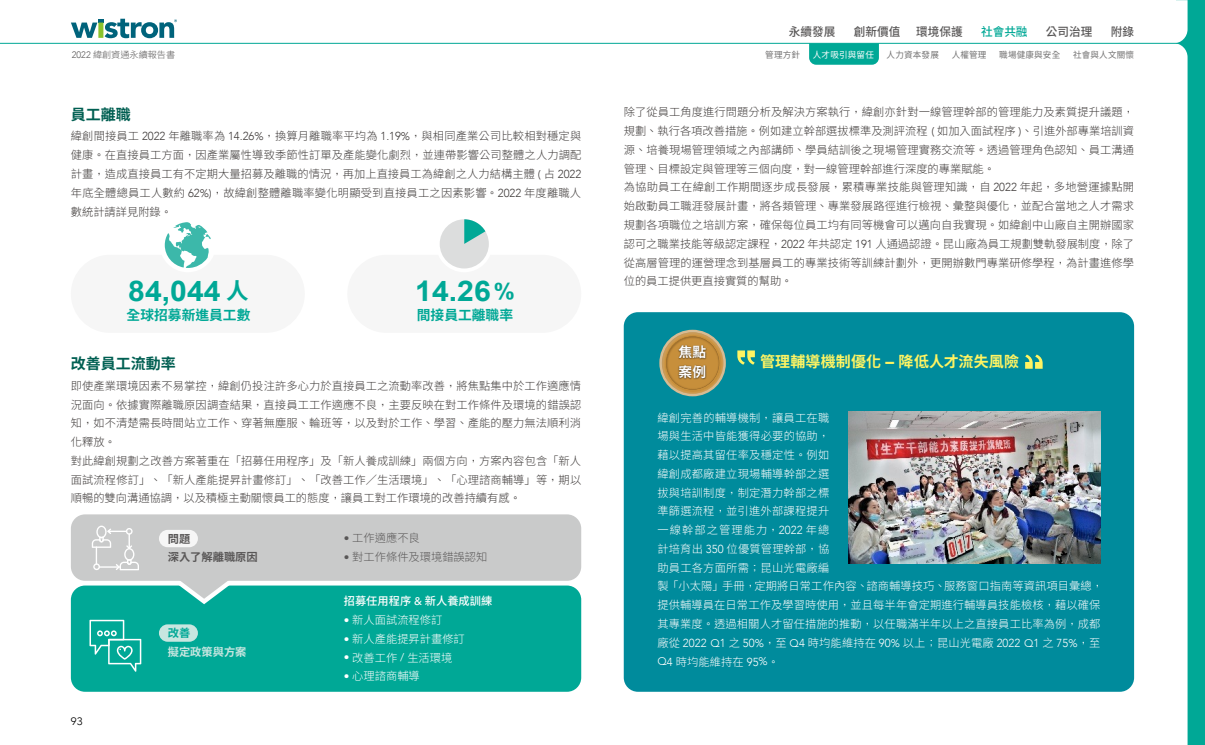
<style>
.page{position:relative;width:1205px;height:745px;background:#fff}
.page>*{position:absolute;margin:0;border:0;box-sizing:border-box;transform-origin:0 0}
.t1{font:700 28.5px "Arial";color:#00a896;scale:1.06 1}
.t2{font:700 15px "Source Han Sans TC";letter-spacing:.01em;color:#fff462}
.t3{font:700 15px "Source Han Sans TC";color:#005f52}
.t4{font:700 13.75px/20px "Source Han Sans TC";color:#fff}
.t5{font:700 13.62px "Source Han Sans TC";color:#00a896}
.t6{font:500 11.88px "Source Han Sans TC";color:#595757}
.t7{font:500 11.88px "Source Han Sans TC";color:#00a896}
.t8{font:300 11.25px/18.8px "Source Han Sans TC";letter-spacing:.01em;color:#3e3a39}
.t9{font:300 11.25px/18.8px "Source Han Sans TC";letter-spacing:.01em;color:#fff}
.t10{font:300 11.25px "Source Han Sans TC";color:#595757}
.t11{font:500 11.25px "Source Han Sans TC";color:#fff}
.t12{font:700 11.12px/18.5px "Source Han Sans TC";color:#595757}
.t13{font:700 11.12px "Source Han Sans TC";color:#c8e6e0}
.t14{font:700 11.12px "Source Han Sans TC";color:#00a896}
.t15{font:300 10.75px "Avenir";color:#000;scale:1.05 1}
.t16{font:300 9px "Source Han Sans TC";color:#595757}
.t17{font:8.75px "Source Han Sans TC";letter-spacing:.02em;color:#727171}
.t18{font:8.75px "Source Han Sans TC";letter-spacing:.02em;color:#fff}
.s1{font-family:"Avenir";font-size:9.25px}
.s2{font-family:"Avenir";font-size:11.62px}
.s3{font-family:"Avenir";font-size:10.88px}
.s4{font-family:"Taipei Sans TC Beta"}
.s5{font-family:"Source Han Sans TC";font-size:22.25px}
.s6{font-size:22.25px}
.s7{font-family:"Avenir";font-size:11px}
.s8{font-family:"Arial"}
</style>
<div class="page">
<div style="left:1176px;top:0;width:29px;height:744px;background:#00a896"></div>
<svg style="left:0;top:0;width:1187px;height:43px"></svg>
<div style="left:1176px;top:44px;width:11px;height:700px;background:#fff"></div>
<hr style="left:0;top:43px;width:1196px;height:1px;background:#00a896">
<svg style="left:809px;top:43px;width:70px;height:22px;background:#07aa99"></svg>
<svg style="left:71px;top:19px;width:106px;height:19px"></svg>
<div style="left:71px;top:254px;width:234px;height:78px;background:#f6f6f6;border-radius:39px"></div>
<div style="left:347px;top:254px;width:234px;height:78px;background:#f6f6f6;border-radius:39px"></div>
<div style="left:159px;top:215px;width:57px;height:57px;background:#fff;border-radius:50%"></div>
<svg style="left:165px;top:222px;width:46px;height:46px"></svg>
<div style="left:436px;top:215px;width:57px;height:57px;background:#fff;border-radius:50%"></div>
<div style="left:440px;top:219px;width:49px;height:49px;background:#dcdddd;border-radius:50%"></div>
<svg style="left:464px;top:219px;width:21px;height:25px"></svg>
<div style="left:624px;top:312px;width:510px;height:379px;background:#008b9c;border-radius:14px"></div>
<svg style="left:737px;top:350px;width:18px;height:14px"></svg>
<svg style="left:1025px;top:354px;width:17px;height:14px"></svg>
<svg style="left:659px;top:329px;width:67px;height:67px"></svg>
<svg style="left:662px;top:332px;width:61px;height:61px"></svg>
<svg style="left:666px;top:336px;width:53px;height:53px"></svg>
<div style="left:677px;top:344px;width:30px;height:36px;background:#000;opacity:.75"></div>
<img style="left:849px;top:411px;width:251px;height:151px">
<div style="left:71px;top:585px;width:510px;height:106px;background:#00a896;border-radius:14px"></div>
<div style="left:71px;top:514px;width:510px;height:66px;background:#c9caca;border-radius:14px"></div>
<svg style="left:150px;top:580px;width:109px;height:25px"></svg>
<div style="left:159px;top:529px;width:39px;height:18px;background:#f6f6f6;border-radius:9px"></div>
<div style="left:159px;top:624px;width:39px;height:17px;background:#c8e6e0;border-radius:9px"></div>
<svg style="left:92px;top:525px;width:47px;height:45px"></svg>
<svg style="left:89px;top:619px;width:52px;height:52px"></svg>
<p class="t16" style="left:72px;top:50px;width:105px"><span class="s1">2022</span> 緯創資通永續報告書</p>
<h2 class="t3" style="left:71px;top:106px;width:61px">員工離職</h2>
<p class="t8" style="left:71px;top:127px;width:512px;text-align:justify">緯創間接員工 <span class="s2">2022</span> 年離職率為 <span class="s2">14</span><span class="s3">.</span><span class="s2">26</span><span class="s3">%</span><span class="s4">，</span>換算月離職率平均為 <span class="s2">1</span><span class="s3">.</span><span class="s2">19</span><span class="s3">%</span><span class="s4">，</span>與相同產業公司比較相對穩定與健康<span class="s4">。</span>在直接員工方面<span class="s4">，</span>因產業屬性導致季節性訂單及產能變化劇烈<span class="s4">，</span>並連帶影響公司整體之人力調配計畫<span class="s4">，</span>造成直接員工有不定期大量招募及離職的情況<span class="s4">，</span>再加上直接員工為緯創之人力結構主體 <span class="s3">(</span> 占 <span class="s2">2022</span>年底全體總員工人數約 <span class="s2">62</span><span class="s3">%)</span><span class="s4">，</span>故緯創整體離職率變化明顯受到直接員工之因素影響<span class="s4">。</span><span class="s2">2022</span> 年度離職人數統計請詳見附錄<span class="s4">。</span></p>
<h1 class="t1" style="left:128px;top:272px;width:115px">84,044 <span class="s5">人</span></h1>
<p class="t5" style="left:127px;top:307px;width:125px">全球招募新進員工數</p>
<h1 class="t1" style="left:415px;top:272px;width:95px">14.26<span class="s6">%</span></h1>
<p class="t5" style="left:417px;top:307px;width:98px">間接員工離職率</p>
<h2 class="t3" style="left:71px;top:355px;width:106px">改善員工流動率</h2>
<p class="t8" style="left:71px;top:376px;width:512px">即使產業環境因素不易掌控<span class="s4">，</span>緯創仍投注許多心力於直接員工之流動率改善<span class="s4">，</span>將焦點集中於工作適應情況面向<span class="s4">。</span>依據實際離職原因調查結果<span class="s4">，</span>直接員工工作適應不良<span class="s4">，</span>主要反映在對工作條件及環境的錯誤認知<span class="s4">，</span>如不清楚需長時間站立工作<span class="s4">、</span>穿著無塵服<span class="s4">、</span>輪班等<span class="s4">，</span>以及對於工作<span class="s4">、</span>學習<span class="s4">、</span>產能的壓力無法順利消化釋放<span class="s4">。<br></span>對此緯創規劃之改善方案著重在<span class="s4">「</span>招募任用程序<span class="s4">」</span>及<span class="s4">「</span>新人養成訓練<span class="s4">」</span>兩個方向<span class="s4">，</span>方案內容包含<span class="s4">「</span>新人面試流程修訂<span class="s4">」、「</span>新人產能提昇計畫修訂<span class="s4">」、「</span>改善工作<span class="s4">／</span>生活環境<span class="s4">」、「</span>心理諮商輔導<span class="s4">」</span>等<span class="s4">，</span>期以順暢的雙向溝通協調<span class="s4">，</span>以及積極主動關懷員工的態度<span class="s4">，</span>讓員工對工作環境的改善持續有感<span class="s4">。</span></p>
<p class="t15" style="left:71px;top:714px;width:13px">93</p>
<p class="t12" style="left:168px;top:529px;width:91px">問題<br>深入了解離職原因</p>
<p class="t14" style="left:168px;top:626px;width:24px">改善</p>
<p class="t13" style="left:168px;top:645px;width:80px">擬定政策與方案</p>
<p class="t10" style="left:344px;top:531px;width:78px"><span class="s3">•</span> 工作適應不良</p>
<p class="t10" style="left:344px;top:550px;width:145px"><span class="s3">•</span> 對工作條件及環境錯誤認知</p>
<p class="t11" style="left:344px;top:594px;width:150px">招募任用程序 <span class="s7">&amp;</span> 新人養成訓練</p>
<p class="t9" style="left:344px;top:610px;width:100px"><span class="s3">•</span> 新人面試流程修訂</p>
<p class="t9" style="left:344px;top:629px;width:123px"><span class="s3">•</span> 新人產能提昇計畫修訂</p>
<p class="t9" style="left:344px;top:648px;width:110px"><span class="s3">•</span> 改善工作 <span class="s3">/</span> 生活環境</p>
<p class="t9" style="left:344px;top:666px;width:78px"><span class="s3">•</span> 心理諮商輔導</p>
<p class="t6" style="left:789px;top:25px;width:48px">永續發展</p>
<p class="t6" style="left:854px;top:25px;width:48px">創新價值</p>
<p class="t6" style="left:916px;top:25px;width:48px">環境保護</p>
<p class="t7" style="left:981px;top:25px;width:48px">社會共融</p>
<p class="t6" style="left:1046px;top:25px;width:48px">公司治理</p>
<p class="t6" style="left:1111px;top:25px;width:25px">附錄</p>
<p class="t17" style="left:765px;top:50px;width:36px">管理方針</p>
<p class="t18" style="left:813px;top:50px;width:63px">人才吸引與留任</p>
<p class="t17" style="left:886px;top:50px;width:54px">人力資本發展</p>
<p class="t17" style="left:951px;top:50px;width:36px">人權管理</p>
<p class="t17" style="left:999px;top:50px;width:63px">職場健康與安全</p>
<p class="t17" style="left:1073px;top:50px;width:63px">社會與人文關懷</p>
<p class="t8" style="left:624px;top:103px;width:512px">除了從員工角度進行問題分析及解決方案執行<span class="s4">，</span>緯創亦針對一線管理幹部的管理能力及素質提升議題<span class="s4">，</span>規劃<span class="s4">、</span>執行各項改善措施<span class="s4">。</span>例如建立幹部選拔標準及測評流程 <span class="s3">(</span> 如加入面試程序 <span class="s3">)</span><span class="s4">、</span>引進外部專業培訓資源<span class="s4">、</span>培養現場管理領域之內部講師<span class="s4">、</span>學員結訓後之現場管理實務交流等<span class="s4">。</span>透過管理角色認知<span class="s4">、</span>員工溝通管理<span class="s4">、</span>目標設定與管理等三個向度<span class="s4">，</span>對一線管理幹部進行深度的專業賦能<span class="s4">。<br></span>為協助員工在緯創工作期間逐步成長發展<span class="s4">，</span>累積專業技能與管理知識<span class="s4">，</span>自 <span class="s2">2022</span> 年起<span class="s4">，</span>多地營運據點開始啟動員工職涯發展計畫<span class="s4">，</span>將各類管理<span class="s4">、</span>專業發展路徑進行檢視<span class="s4">、</span>彙整與優化<span class="s4">，</span>並配合當地之人才需求規劃各項職位之培訓方案<span class="s4">，</span>確保每位員工均有同等機會可以邁向自我實現<span class="s4">。</span>如緯創中山廠自主開辦國家認可之職業技能等級認定課程<span class="s4">，</span><span class="s2">2022</span> 年共認定 <span class="s2">191</span> 人通過認證<span class="s4">。</span>昆山廠為員工規劃雙軌發展制度<span class="s4">，</span>除了從高層管理的運營理念到基層員工的專業技術等訓練計劃外<span class="s4">，</span>更開辦數門專業研修學程<span class="s4">，</span>為計畫進修學位的員工提供更直接實質的幫助<span class="s4">。</span></p>
<p class="t4" style="left:678px;top:342px;width:29px">焦點案例</p>
<h2 class="t2" style="left:760px;top:353px;width:260px">管理輔導機制優化 <span class="s8">–</span> 降低人才流失風險</h2>
<p class="t9" style="left:657px;top:408px;width:447px">緯創完善的輔導機制<span class="s4">，</span>讓員工在職<br>場與生活中皆能獲得必要的協助<span class="s4">，<br></span>藉以提高其留任率及穩定性<span class="s4">。</span>例如<br>緯創成都廠建立現場輔導幹部之選<br>拔與培訓制度<span class="s4">，</span>制定潛力幹部之標<br>準篩選流程<span class="s4">，</span>並引進外部課程提升<br>一線幹部之管理能力<span class="s4">，</span><span class="s2">2022</span> 年總<br>計培育出 <span class="s2">350</span> 位優質管理幹部<span class="s4">，</span>協<br>助員工各方面所需<span class="s4">；</span>昆山光電廠編<br>製<span class="s4">「</span>小太陽<span class="s4">」</span>手冊<span class="s4">，</span>定期將日常工作內容<span class="s4">、</span>諮商輔導技巧<span class="s4">、</span>服務窗口指南等資訊項目彙總<span class="s4">，</span>提供輔導員在日常工作及學習時使用<span class="s4">，</span>並且每半年會定期進行輔導員技能檢核<span class="s4">，</span>藉以確保其專業度<span class="s4">。</span>透過相關人才留任措施的推動<span class="s4">，</span>以任職滿半年以上之直接員工比率為例<span class="s4">，</span>成都廠從 <span class="s2">2022</span> <span class="s3">Q</span><span class="s2">1</span> 之 <span class="s2">50</span><span class="s3">%</span><span class="s4">，</span>至 <span class="s3">Q</span><span class="s2">4</span> 時均能維持在 <span class="s2">90</span><span class="s3">%</span> 以上<span class="s4">；</span>昆山光電廠 <span class="s2">2022</span> <span class="s3">Q</span><span class="s2">1</span> 之 <span class="s2">75</span><span class="s3">%</span><span class="s4">，</span>至<br><span class="s3">Q</span><span class="s2">4</span> 時均能維持在 <span class="s2">95</span><span class="s3">%</span><span class="s4">。</span></p>
</div>
